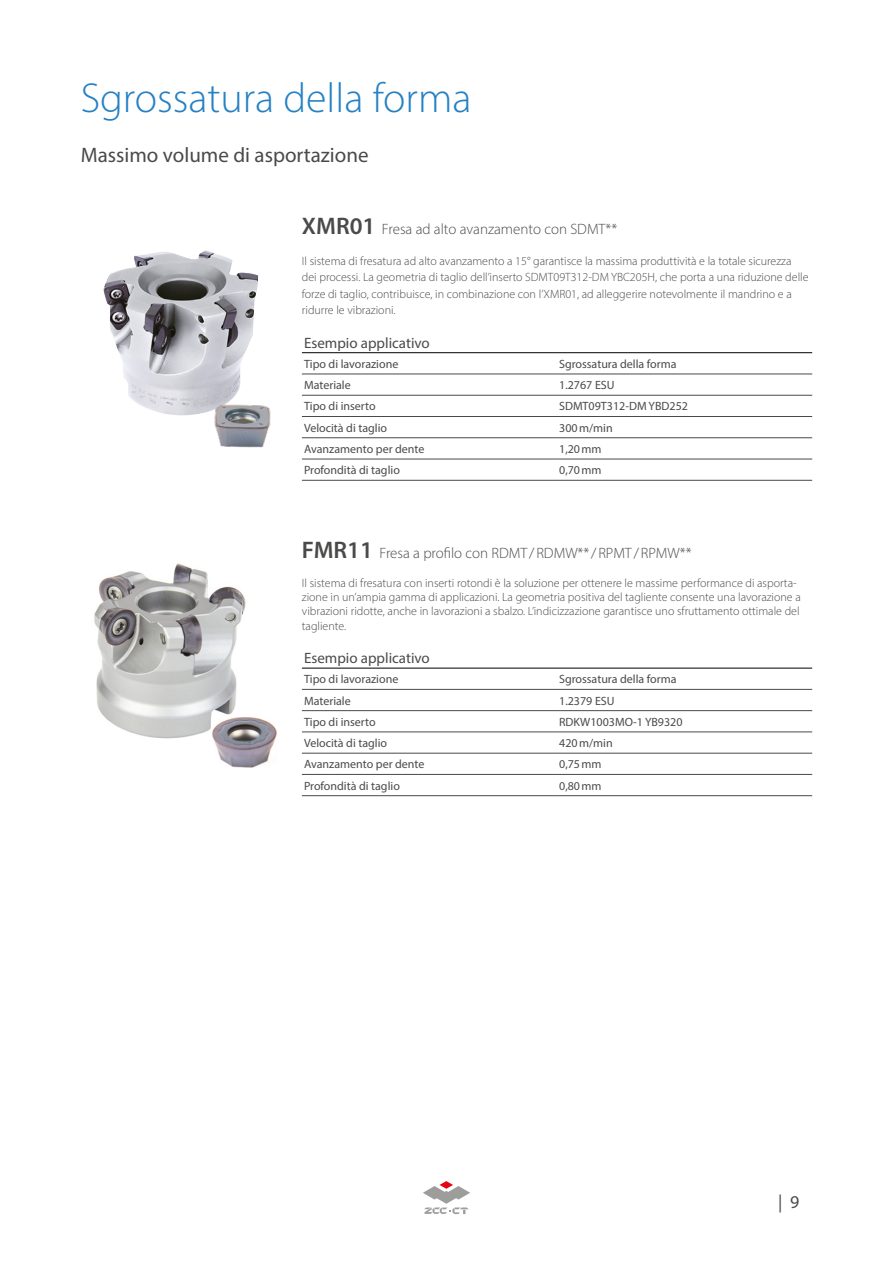
<style>
.page{position:relative;width:893px;height:1263px;background:#fff}
.page>*{position:absolute;margin:0;border:0;box-sizing:border-box;transform-origin:0 0}
.t1{font:300 42px "Myriad Pro";color:#2581c4}
.t2{font:21px "Myriad Pro";color:#4a4a49}
.t3{font:18px "Myriad Pro";color:#4a4a49}
.t4{font:300 15px "Myriad Pro";color:#4a4a49}
.t5{font:15px "Myriad Pro";color:#4a4a49}
.t6{font:300 12px/16.5px "Myriad Pro";color:#4a4a49}
.t7{font:12px "Myriad Pro";color:#4a4a49}
.s1{font-weight:600;font-size:24px}
</style>
<div class="page">
<svg style="left:423px;top:1181px;width:47px;height:33px"></svg>
<hr style="left:302px;top:480px;width:255px;height:1px;background:#4a4a49">
<hr style="left:557px;top:480px;width:255px;height:1px;background:#4a4a49">
<hr style="left:302px;top:374px;width:255px;height:1px;background:#4a4a49">
<hr style="left:557px;top:374px;width:255px;height:1px;background:#4a4a49">
<hr style="left:302px;top:395px;width:255px;height:1px;background:#4a4a49">
<hr style="left:557px;top:395px;width:255px;height:1px;background:#4a4a49">
<hr style="left:302px;top:416px;width:255px;height:1px;background:#4a4a49">
<hr style="left:557px;top:416px;width:255px;height:1px;background:#4a4a49">
<hr style="left:302px;top:437px;width:255px;height:1px;background:#4a4a49">
<hr style="left:557px;top:437px;width:255px;height:1px;background:#4a4a49">
<hr style="left:302px;top:459px;width:255px;height:1px;background:#4a4a49">
<hr style="left:557px;top:459px;width:255px;height:1px;background:#4a4a49">
<hr style="left:302px;top:352px;width:255px;height:1px;background:#000">
<hr style="left:557px;top:352px;width:255px;height:1px;background:#000">
<hr style="left:302px;top:795px;width:255px;height:1px;background:#4a4a49">
<hr style="left:557px;top:795px;width:255px;height:1px;background:#4a4a49">
<hr style="left:302px;top:689px;width:255px;height:1px;background:#4a4a49">
<hr style="left:557px;top:689px;width:255px;height:1px;background:#4a4a49">
<hr style="left:302px;top:710px;width:255px;height:1px;background:#4a4a49">
<hr style="left:557px;top:710px;width:255px;height:1px;background:#4a4a49">
<hr style="left:302px;top:732px;width:255px;height:1px;background:#4a4a49">
<hr style="left:557px;top:732px;width:255px;height:1px;background:#4a4a49">
<hr style="left:302px;top:753px;width:255px;height:1px;background:#4a4a49">
<hr style="left:557px;top:753px;width:255px;height:1px;background:#4a4a49">
<hr style="left:302px;top:774px;width:255px;height:1px;background:#4a4a49">
<hr style="left:557px;top:774px;width:255px;height:1px;background:#4a4a49">
<hr style="left:302px;top:668px;width:255px;height:1px;background:#000">
<hr style="left:557px;top:668px;width:255px;height:1px;background:#000">
<img style="left:94px;top:563px;width:152px;height:176px">
<img style="left:212px;top:717px;width:65px;height:51px">
<img style="left:103px;top:250px;width:155px;height:166px">
<img style="left:214px;top:404px;width:57px;height:44px">
<h1 class="t1" style="left:81px;top:73px;width:392px">Sgrossatura della forma</h1>
<h2 class="t2" style="left:81px;top:142px;width:289px">Massimo volume di asportazione</h2>
<p class="t4" style="left:302px;top:220px;width:317px"><span class="s1">XMR01</span> Fresa ad alto avanzamento con SDMT**</p>
<p class="t6" style="left:302px;top:253px;width:508px">Il sistema di fresatura ad alto avanzamento a 15° garantisce la massima produttività e la totale sicurezza dei processi. La geometria di taglio dell’inserto SDMT09T312-DM YBC205H, che porta a una riduzione delle forze di taglio, contribuisce, in combinazione con l’XMR01, ad alleggerire notevolmente il mandrino e a ridurre le vibrazioni.</p>
<p class="t5" style="left:304px;top:333px;width:127px">Esempio applicativo</p>
<p class="t7" style="left:304px;top:356px;width:96px">Tipo di lavorazione</p>
<p class="t7" style="left:559px;top:356px;width:119px">Sgrossatura della forma</p>
<p class="t7" style="left:304px;top:378px;width:48px">Materiale</p>
<p class="t7" style="left:559px;top:378px;width:57px">1.2767 ESU</p>
<p class="t7" style="left:304px;top:399px;width:73px">Tipo di inserto</p>
<p class="t7" style="left:559px;top:399px;width:130px">SDMT09T312-DM YBD252</p>
<p class="t7" style="left:304px;top:420px;width:85px">Velocità di taglio</p>
<p class="t7" style="left:559px;top:420px;width:55px">300m/min</p>
<p class="t7" style="left:304px;top:441px;width:122px">Avanzamento per dente</p>
<p class="t7" style="left:559px;top:441px;width:44px">1,20mm</p>
<p class="t7" style="left:304px;top:463px;width:97px">Profondità di taglio</p>
<p class="t7" style="left:559px;top:463px;width:44px">0,70mm</p>
<p class="t4" style="left:302px;top:544px;width:391px"><span class="s1">FMR11</span> Fresa a profilo con RDMT /RDMW**/RPMT /RPMW**</p>
<p class="t6" style="left:302px;top:575px;width:500px;line-height:14.4px">Il sistema di fresatura con inserti rotondi è la soluzione per ottenere le massime performance di asporta&shy;zione in un’ampia gamma di applicazioni. La geometria positiva del tagliente consente una lavorazione a vibrazioni ridotte, anche in lavorazioni a sbalzo. L’indicizzazione garantisce uno sfruttamento ottimale del tagliente.</p>
<p class="t5" style="left:304px;top:649px;width:127px">Esempio applicativo</p>
<p class="t7" style="left:304px;top:672px;width:96px">Tipo di lavorazione</p>
<p class="t7" style="left:559px;top:672px;width:119px">Sgrossatura della forma</p>
<p class="t7" style="left:304px;top:693px;width:48px">Materiale</p>
<p class="t7" style="left:559px;top:693px;width:57px">1.2379 ESU</p>
<p class="t7" style="left:304px;top:714px;width:73px">Tipo di inserto</p>
<p class="t7" style="left:559px;top:714px;width:125px">RDKW1003MO-1 YB9320</p>
<p class="t7" style="left:304px;top:736px;width:85px">Velocità di taglio</p>
<p class="t7" style="left:559px;top:736px;width:55px">420m/min</p>
<p class="t7" style="left:304px;top:757px;width:122px">Avanzamento per dente</p>
<p class="t7" style="left:559px;top:757px;width:44px">0,75mm</p>
<p class="t7" style="left:304px;top:778px;width:97px">Profondità di taglio</p>
<p class="t7" style="left:559px;top:778px;width:44px">0,80mm</p>
<h3 class="t3" style="left:778px;top:1191px;width:23px">| 9</h3>
</div>
